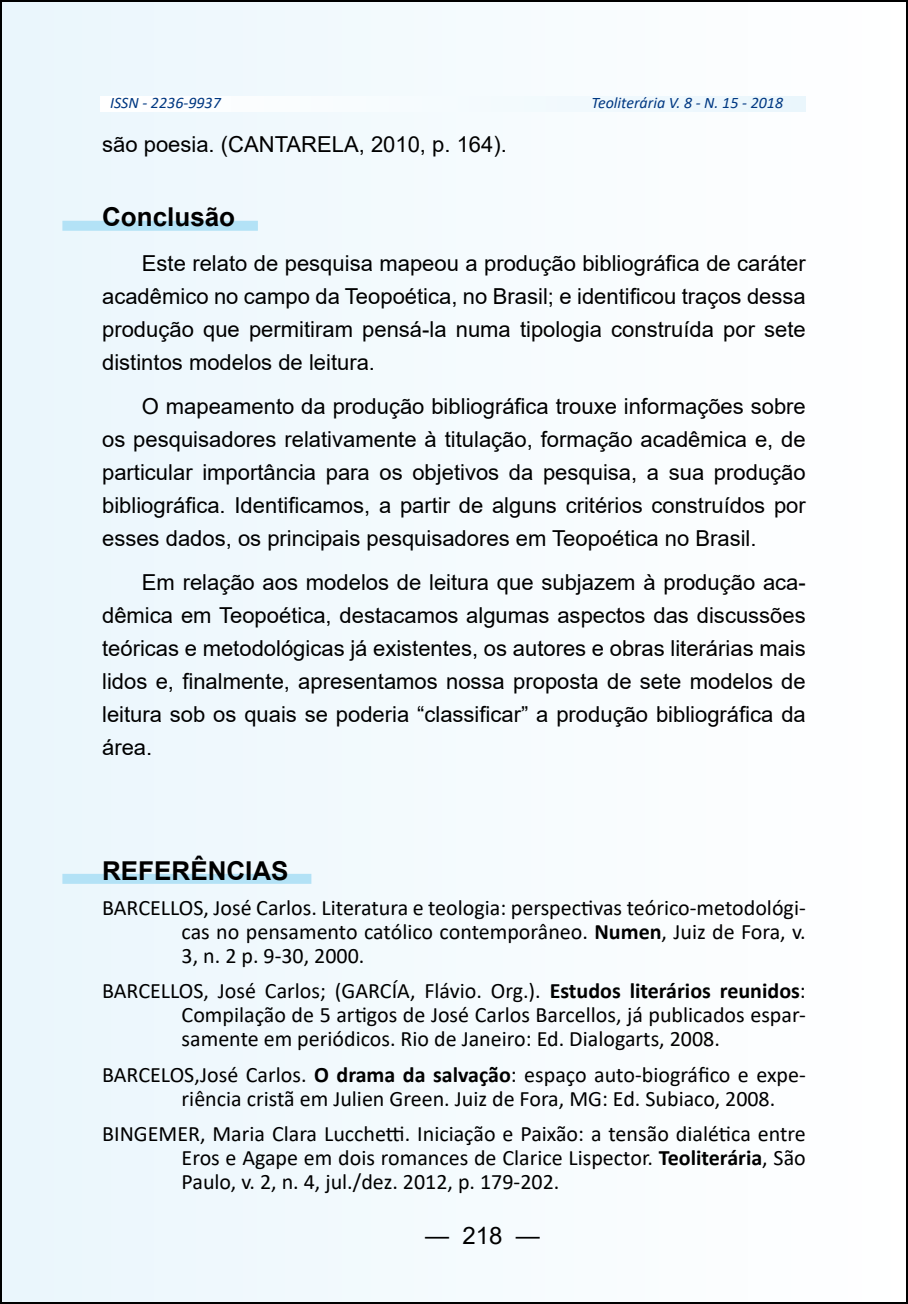
<style>
.page{position:relative;width:908px;height:1304px;background:#fff}
.page>*{position:absolute;margin:0;border:0;box-sizing:border-box;transform-origin:0 0}
.t1{font:700 26px "Arial";color:#000}
.t2{font:24px "Arial";color:#000}
.t3{font:22px/33px "Arial";color:#000;text-align:justify}
.t4{font:22px/24px "Calibri";color:#000;text-align:justify}
.t5{font:italic 16px "Calibri";color:#003882}
.s1{font-weight:700}
</style>
<div class="page">
<div style="left:1px;top:1px;width:905px;height:1302px;background:#f4fbfe"></div>
<div style="left:62px;top:221px;width:196px;height:10px;background:#b3e2f6"></div>
<div style="left:62px;top:874px;width:249px;height:10px;background:#b3e2f6"></div>
<p class="t5" style="left:110px;top:92px;width:112px">ISSN - 2236-9937</p>
<p class="t5" style="left:591px;top:92px;width:193px">Teoliterária V. 8 - N. 15 - 2018</p>
<p class="t3" style="left:102px;top:128px;width:406px">são poesia. (CANTARELA, 2010, p. 164).</p>
<p class="t1" style="left:102px;top:199px;width:134px">Conclusão</p>
<p class="t3" style="left:102px;top:246px;width:704px;text-indent:40px">Este relato de pesquisa mapeou a produção bibliográfica de caráter acadêmico no campo da Teopoética, no Brasil; e identificou traços dessa produção que permitiram pensá-la numa tipologia construída por sete distintos modelos de leitura.</p>
<p class="t3" style="left:102px;top:390px;width:704px;text-indent:40px">O mapeamento da produção bibliográfica trouxe informações sobre os pesquisadores relativamente à titulação, formação acadêmica e, de particular importância para os objetivos da pesquisa, a sua produção bibliográfica. Identificamos, a partir de alguns critérios construídos por esses dados, os principais pesquisadores em Teopoética no Brasil.</p>
<p class="t3" style="left:102px;top:566px;width:705px;text-indent:40px">Em relação aos modelos de leitura que subjazem à produção aca&shy;dêmica em Teopoética, destacamos algumas aspectos das discussões teóricas e metodológicas já existentes, os autores e obras literárias mais lidos e, finalmente, apresentamos nossa proposta de sete modelos de leitura sob os quais se poderia “classificar” a produção bibliográfica da área.</p>
<p class="t1" style="left:102px;top:852px;width:188px">REFERÊNCIAS</p>
<p class="t4" style="left:181px;top:895px;width:625px;text-indent:-79px">BARCELLOS, José Carlos. Literatura e teologia: perspectivas teórico-metodológi&shy;cas no pensamento católico contemporâneo. <span class="s1">Numen</span>, Juiz de Fora, v.<br>3, n. 2 p. 9-30, 2000.</p>
<p class="t4" style="left:181px;top:978px;width:625px;text-indent:-79px">BARCELLOS, José Carlos; (GARCÍA, Flávio. Org.). <span class="s1">Estudos literários reunidos</span>:<br>Compilação de 5 artigos de José Carlos Barcellos, já publicados espar&shy;samente em periódicos. Rio de Janeiro: Ed. Dialogarts, 2008.</p>
<p class="t4" style="left:181px;top:1062px;width:625px;text-indent:-79px">BARCELOS,José Carlos. <span class="s1">O drama da salvação</span>: espaço auto-biográfico e expe&shy;riência cristã em Julien Green. Juiz de Fora, MG: Ed. Subiaco, 2008.</p>
<p class="t4" style="left:181px;top:1121px;width:625px;text-indent:-79px">BINGEMER, Maria Clara Lucchetti. Iniciação e Paixão: a tensão dialética entre Eros e Agape em dois romances de Clarice Lispector. <span class="s1">Teoliterária</span>, São Paulo, v. 2, n. 4, jul./dez. 2012, p. 179-202.</p>
<p class="t2" style="left:425px;top:1218px;width:116px">— 218 —</p>
</div>
